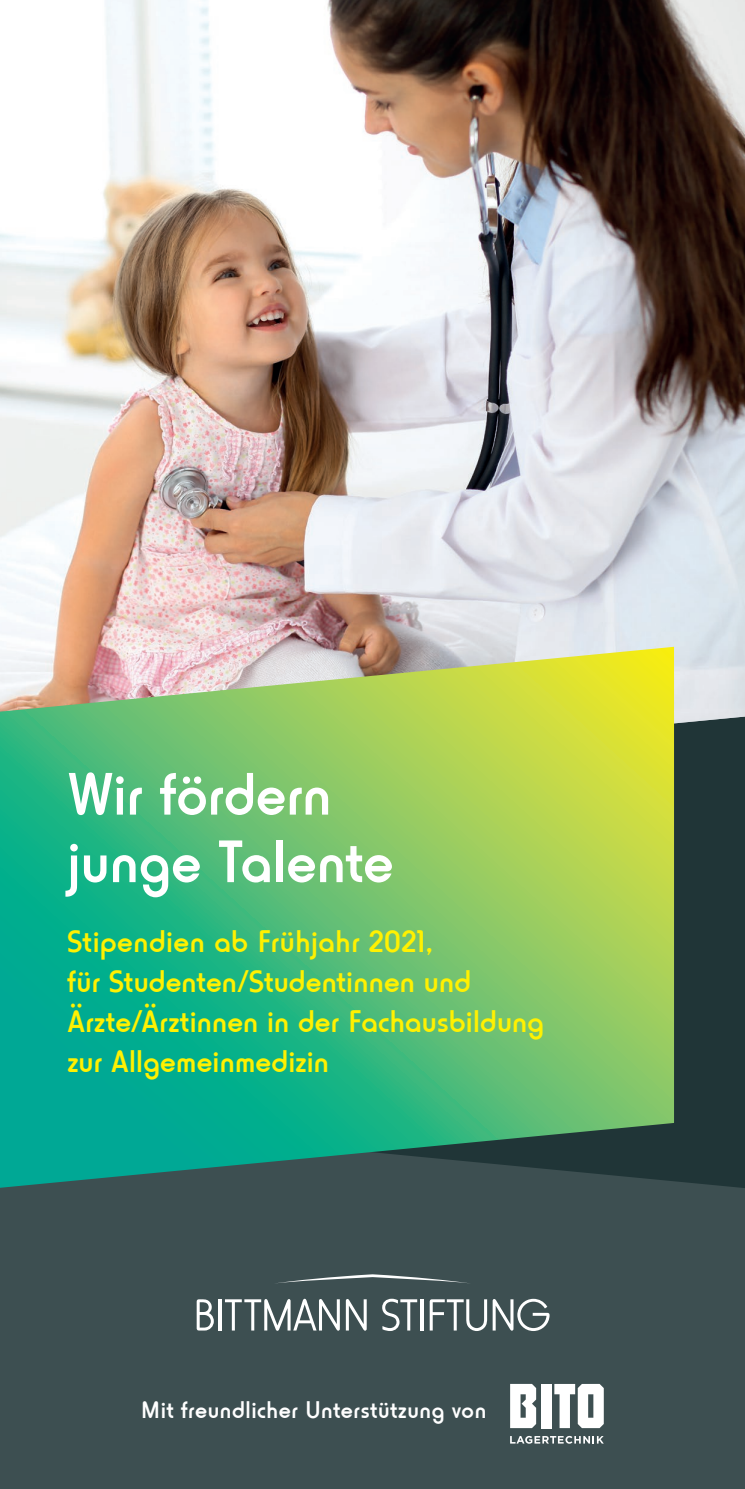
<style>
.page{position:relative;width:745px;height:1489px;background:#fff}
.page>*{position:absolute;margin:0;border:0;box-sizing:border-box;transform-origin:0 0}
.t1{font:500 62.5px/67.5px "Horatio D";color:#fff}
.t2{font:500 32.5px/40px "Horatio D";letter-spacing:.01em;color:#fff101}
.t3{font:500 25px "Horatio D";letter-spacing:.025em;color:#fff}
</style>
<div class="page">
<div style="left:0;top:702px;width:744px;height:777px;background:#203537"></div>
<div style="left:0;top:1116px;width:744px;height:372px;background:#3d4f51"></div>
<svg style="left:273px;top:1274px;width:198px;height:9px;background:#606e70"></svg>
<svg style="left:196px;top:1298px;width:18px;height:32px"></svg>
<hr style="left:218px;top:1299px;width:3px;height:31px;background:#fff">
<svg style="left:225px;top:1298px;width:114px;height:32px;background:#768384"></svg>
<svg style="left:345px;top:1298px;width:21px;height:32px"></svg>
<svg style="left:382px;top:1298px;width:35px;height:32px"></svg>
<hr style="left:420px;top:1299px;width:3px;height:31px;background:#fff">
<svg style="left:429px;top:1298px;width:120px;height:32px;background:#727f81"></svg>
<img style="left:0;top:0;width:744px;height:734px">
<svg style="left:0;top:646px;width:673px;height:541px;background:#64b973"></svg>
<svg style="left:510px;top:1435px;width:93px;height:8px"></svg>
<div style="left:541px;top:1383px;width:10px;height:44px;background:#fff"></div>
<svg style="left:510px;top:1383px;width:25px;height:44px"></svg>
<svg style="left:554px;top:1383px;width:49px;height:44px;background:#c3c9c9"></svg>
<h1 class="t1" style="left:67px;top:760px;width:327px">Wir fördern junge Talente</h1>
<p class="t2" style="left:67px;top:921px;width:478px">Stipendien ab Frühjahr 2021,<br>für Studenten/Studentinnen und<br>Ärzte/Ärztinnen in der Fachausbildung zur Allgemeinmedizin</p>
<p class="t3" style="left:141px;top:1395px;width:346px">Mit freundlicher Unterstützung von</p>
</div>
